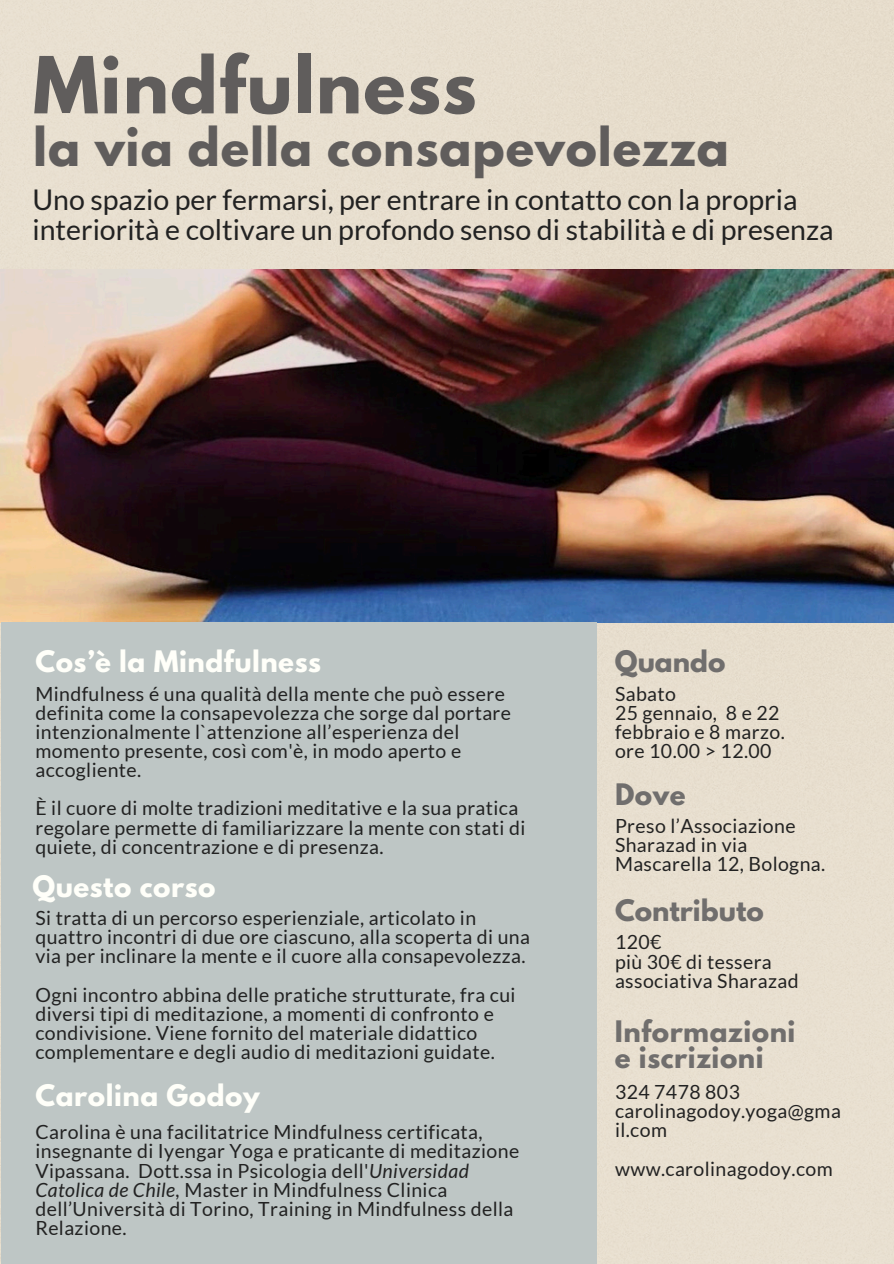
<style>
.page{position:relative;width:894px;height:1264px;background:#fff}
.page>*{position:absolute;margin:0;border:0;box-sizing:border-box;transform-origin:0 0}
.t1{font:700 69.6px "League Spartan";letter-spacing:.02em;color:#605d5c}
.t2{font:700 47.1px "League Spartan";letter-spacing:.02em;color:#605d5c}
.t3{font:28.5px/30.3px "Lato";color:#222}
.t4{font:700 26.25px "League Spartan";letter-spacing:.02em;color:#fffff9}
.t5{font:700 26.25px/25.8px "League Spartan";letter-spacing:.02em;color:#706e6d}
.t6{font:700 26.25px "League Spartan";color:#706e6d}
.t7{font:19.5px/19.2px "Lato";letter-spacing:.02em;color:#222}
.s1{font-style:italic}
</style>
<div class="page">
<div style="left:0;top:0;width:893px;height:1263px;background:#e8decf"></div>
<img style="left:0;top:269px;width:893px;height:353px">
<div style="left:1px;top:622px;width:595px;height:641px;background:#bec6c5"></div>
<h1 class="t1" style="left:33px;top:51px;width:445px">Mindfulness</h1>
<h1 class="t2" style="left:33px;top:124px;width:697px">la via della consapevolezza</h1>
<h3 class="t3" style="left:32px;top:184px;width:802px">Uno spazio per fermarsi, per entrare in contatto con la propria interiorità e coltivare un profondo senso di stabilità e di presenza</h3>
<p class="t4" style="left:35px;top:648px;width:287px">Cos’è la Mindfulness</p>
<p class="t7" style="left:35px;top:683px;width:477px">Mindfulness é una qualità della mente che può essere definita come la consapevolezza che sorge dal portare intenzionalmente l`attenzione all’esperienza del momento presente, così com'è, in modo aperto e accogliente.</p>
<h2 class="t7" style="left:35px;top:798px;width:491px">È il cuore di molte tradizioni meditative e la sua pratica regolare permette di familiarizzare la mente con stati di quiete, di concentrazione e di presenza.</h2>
<p class="t4" style="left:32px;top:873px;width:184px">Questo corso</p>
<p class="t7" style="left:35px;top:907px;width:496px">Si tratta di un percorso esperienziale, articolato in quattro incontri di due ore ciascuno, alla scoperta di una via per inclinare la mente e il cuore alla consapevolezza.</p>
<h2 class="t7" style="left:35px;top:984px;width:481px">Ogni incontro abbina delle pratiche strutturate, fra cui diversi tipi di meditazione, a momenti di confronto e condivisione. Viene fornito del materiale didattico complementare e degli audio di meditazioni guidate.</h2>
<p class="t4" style="left:35px;top:1082px;width:226px">Carolina Godoy</p>
<p class="t7" style="left:35px;top:1122px;width:485px">Carolina è una facilitatrice Mindfulness certificata, insegnante di Iyengar Yoga e praticante di meditazione Vipassana. Dott.ssa in Psicologia dell'<span class="s1">Universidad Catolica de Chile,</span> Master in Mindfulness Clinica dell’Università di Torino, Training in Mindfulness della Relazione.</p>
<p class="t5" style="left:614px;top:652px;width:112px">Quando</p>
<h2 class="t7" style="left:614px;top:683px;width:63px">Sabato</h2>
<p class="t7" style="left:614px;top:702px;width:166px">25 gennaio, 8 e 22</p>
<p class="t7" style="left:614px;top:721px;width:171px">febbraio e 8 marzo. ore 10.00 &gt; 12.00</p>
<p class="t5" style="left:614px;top:785px;width:72px">Dove</p>
<h2 class="t7" style="left:614px;top:815px;width:212px">Preso l’Associazione<br>Sharazad in via<br>Mascarella 12, Bologna.</h2>
<p class="t6" style="left:614px;top:896px;width:150px">Contributo</p>
<p class="t7" style="left:614px;top:932px;width:48px">120€</p>
<h2 class="t7" style="left:614px;top:951px;width:185px">più 30€ di tessera associativa Sharazad</h2>
<p class="t5" style="left:614px;top:1021px;width:182px">Informazioni e iscrizioni</p>
<h2 class="t7" style="left:614px;top:1081px;width:126px">324 7478 803</h2>
<p class="t7" style="left:614px;top:1101px;width:227px">carolinagodoy.yoga@gma il.com</p>
<h2 class="t7" style="left:614px;top:1158px;width:219px">www.carolinagodoy.com</h2>
</div>
